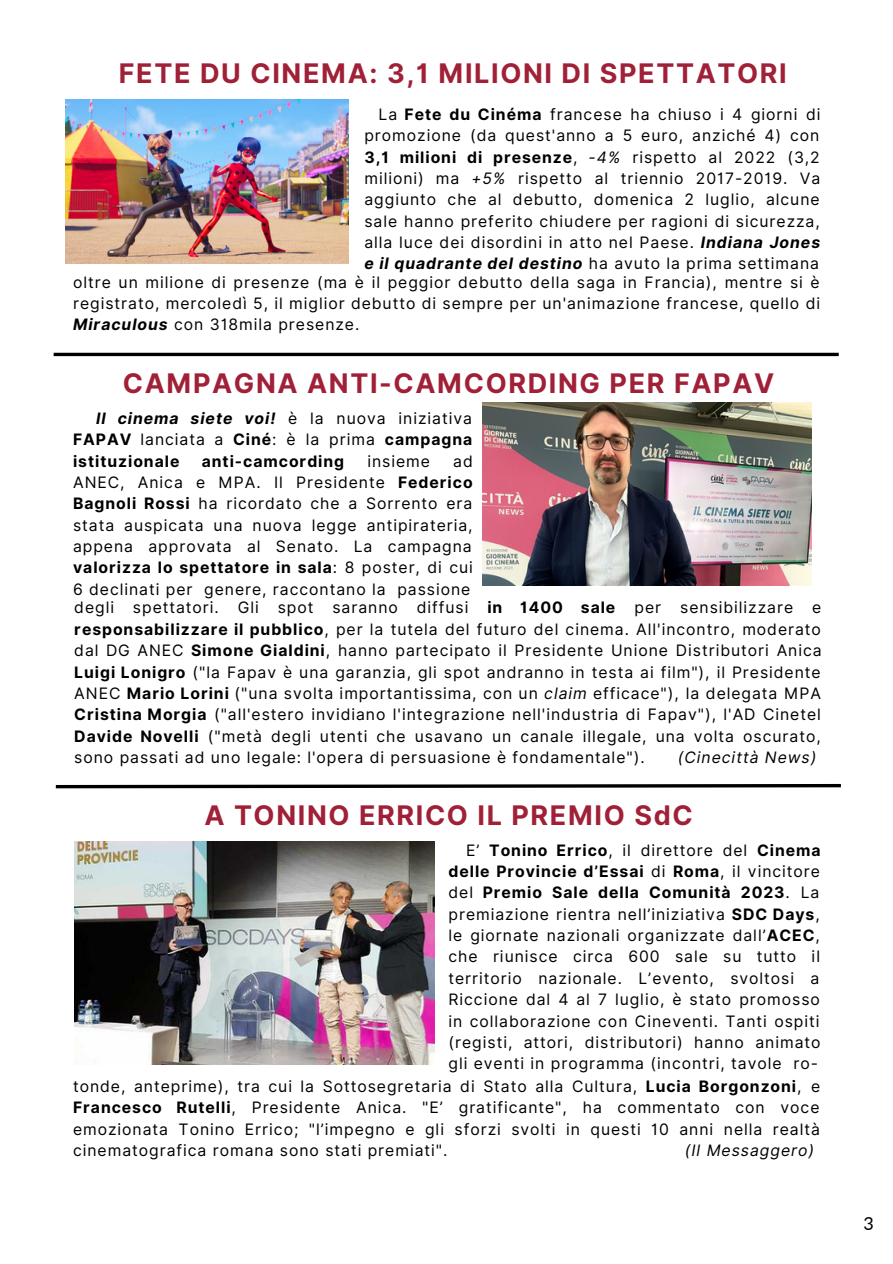
<style>
.page{position:relative;width:893px;height:1264px;background:#fff}
.page>*{position:absolute;margin:0;border:0;box-sizing:border-box;transform-origin:0 0}
.t1{font:700 27px "Inter";letter-spacing:.06em;color:#a02037}
.t2{font:18px "Aleo";color:#000}
.t3{font:15.75px/21.3px "Inter";letter-spacing:.06em;color:#000;text-align:justify}
.t4{font:italic 15.75px "Inter";letter-spacing:.06em;color:#000}
.t5{font:700 15.75px "Inter";letter-spacing:.06em;color:#000}
.s1{font-weight:700}
.s2{font-style:italic}
.s3{font-weight:700;font-style:italic}
</style>
<div class="page">
<hr style="left:54px;top:353px;width:784px;height:3px;background:#000">
<svg style="left:55px;top:784px;width:786px;height:5px"></svg>
<img style="left:66px;top:100px;width:282px;height:164px">
<img style="left:482px;top:403px;width:329px;height:182px">
<img style="left:74px;top:841px;width:360px;height:223px">
<p class="t1" style="left:119px;top:57px;width:669px">FETE DU CINEMA: 3,1 MILIONI DI SPETTATORI</p>
<p class="t3" style="left:364px;top:103px;width:457px;text-indent:14px">La <span class="s1">Fete du Cinéma</span> francese ha chiuso i 4 giorni di promozione (da quest'anno a 5 euro, anziché 4) con <span class="s1">3,1 milioni di presenze</span>, <span class="s2">-4%</span> rispetto al 2022 (3,2 milioni) ma <span class="s2">+5%</span> rispetto al triennio 2017-2019. Va aggiunto che al debutto, domenica 2 luglio, alcune sale hanno preferito chiudere per ragioni di sicurezza, alla luce dei disordini in atto nel Paese. <span class="s3">Indiana Jones e il quadrante del destino</span> ha avuto la prima settimana</p>
<p class="t3" style="left:73px;top:271px;width:748px">oltre un milione di presenze (ma è il peggior debutto della saga in Francia), mentre si è registrato, mercoledì 5, il miglior debutto di sempre per un'animazione francese, quello di <span class="s3">Miraculous</span> con 318mila presenze.</p>
<p class="t1" style="left:123px;top:367px;width:653px">CAMPAGNA ANTI-CAMCORDING PER FAPAV</p>
<p class="t3" style="left:73px;top:407px;width:400px;text-indent:23px"><span class="s3">Il cinema siete voi!</span> è la nuova iniziativa <span class="s1">FAPAV</span> lanciata a <span class="s1">Ciné</span>: è la prima <span class="s1">campagna istituzionale</span></p>
<p class="t5" style="left:202px;top:451px;width:144px">anti-camcording</p>
<p class="t3" style="left:367px;top:450px;width:64px">insieme</p>
<p class="t3" style="left:73px;top:450px;width:401px;text-indent:380px">ad ANEC, Anica e MPA. Il Presidente <span class="s1">Federico Bagnoli Rossi</span> ha ricordato che a Sorrento era stata auspicata una nuova legge antipirateria, appena approvata al Senato. La campagna <span class="s1">valorizza lo spettatore in sala</span>: 8 poster, di cui 6 declinati per genere, raccontano la passione</p>
<p class="t3" style="left:74px;top:597px;width:748px">degli spettatori. Gli spot saranno diffusi <span class="s1">in 1400 sale</span> per sensibilizzare e <span class="s1">responsabilizzare il pubblico</span>, per la tutela del futuro del cinema. All'incontro, moderato dal DG ANEC <span class="s1">Simone Gialdini</span>, hanno partecipato il Presidente Unione Distributori Anica <span class="s1">Luigi Lonigro</span> ("la Fapav è una garanzia, gli spot andranno in testa ai film"), il Presidente ANEC <span class="s1">Mario Lorini</span> ("una svolta importantissima, con un <span class="s2">claim</span> efficace"), la delegata MPA <span class="s1">Cristina Morgia</span> ("all'estero invidiano l'integrazione nell'industria di Fapav"), l'AD Cinetel <span class="s1">Davide Novelli</span> ("metà degli utenti che usavano un canale illegale, una volta oscurato, sono passati ad uno legale: l'opera di persuasione è fondamentale").</p>
<p class="t4" style="left:677px;top:748px;width:140px">(Cinecittà News)</p>
<p class="t1" style="left:204px;top:799px;width:490px">A TONINO ERRICO IL PREMIO SdC</p>
<p class="t3" style="left:448px;top:839px;width:373px;text-indent:17px">E’ <span class="s1">Tonino Errico</span>, il direttore del <span class="s1">Cinema delle Provincie d’Essai</span> di <span class="s1">Roma</span>, il vincitore del <span class="s1">Premio Sale della Comunità 2023</span>. La premiazione rientra nell’iniziativa <span class="s1">SDC Days</span>, le giornate nazionali organizzate dall’<span class="s1">ACEC</span>, che riunisce circa 600 sale su tutto il territorio nazionale. L’evento, svoltosi a Riccione dal 4 al 7 luglio, è stato promosso in collaborazione con Cineventi. Tanti ospiti (registi, attori, distributori) hanno animato gli eventi in programma (incontri, tavole ro-</p>
<p class="t3" style="left:73px;top:1075px;width:748px">tonde, anteprime), tra cui la Sottosegretaria di Stato alla Cultura, <span class="s1">Lucia Borgonzoni</span>, e <span class="s1">Francesco Rutelli</span>, Presidente Anica. "E’ gratificante", ha commentato con voce emozionata Tonino Errico; "l’impegno e gli sforzi svolti in questi 10 anni nella realtà cinematografica romana sono stati premiati".</p>
<p class="t4" style="left:684px;top:1140px;width:131px">(Il Messaggero)</p>
<p class="t2" style="left:863px;top:1213px;width:11px">3</p>
</div>
